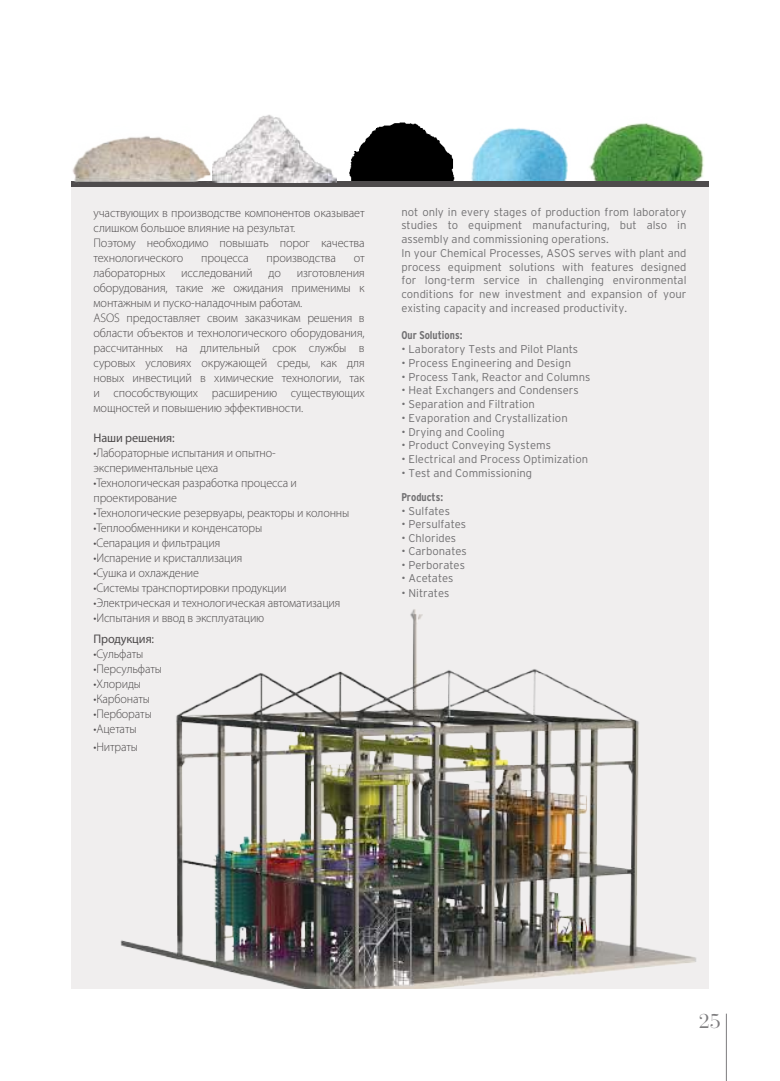
<style>
.page{position:relative;width:780px;height:1081px;background:#fff}
.page>*{position:absolute;margin:0;border:0;box-sizing:border-box;transform-origin:0 0}
.t1{font:20px "Bauer Bodoni Std";color:#7d7c7e}
.t2{font:300 12.5px/15px "Myriad Pro";letter-spacing:-.01em;color:#4e4b4c}
.t3{font:12.5px "Myriad Pro";letter-spacing:-.01em;color:#4e4b4c}
.t4{font:11.25px/13.8px "Interstate Light TR";color:#717072}
.t5{font:11.25px "Interstate Bold Condensed TR";color:#717072}
</style>
<div class="page">
<hr style="left:725px;top:1013px;width:1px;height:68px;background:#7d7c7e">
<img style="left:336px;top:122px;width:123px;height:60px">
<img style="left:459px;top:128px;width:113px;height:54px">
<img style="left:589px;top:123px;width:115px;height:58px">
<div style="left:71px;top:185px;width:637px;height:804px;background:#f0eeee"></div>
<img style="left:120px;top:609px;width:576px;height:380px">
<div style="left:71px;top:182px;width:637px;height:5px;background:#4e4b4c"></div>
<img style="left:212px;top:114px;width:124px;height:69px">
<img style="left:71px;top:136px;width:139px;height:47px">
<p class="t2" style="left:93px;top:205px;width:273px">участвующих в производстве компонентов оказывает слишком большое влияние на результат.<br>Поэтому необходимо повышать порог качества технологического</p>
<p class="t2" style="left:201px;top:250px;width:49px">процесса</p>
<p class="t2" style="left:266px;top:250px;width:71px">производства</p>
<p class="t2" style="left:354px;top:250px;width:13px">от</p>
<p class="t2" style="left:93px;top:265px;width:73px">лабораторных</p>
<p class="t2" style="left:181px;top:265px;width:73px">исследований</p>
<p class="t2" style="left:268px;top:265px;width:14px">до</p>
<p class="t2" style="left:93px;top:265px;width:273px;text-indent:203px">изготовления оборудования, такие же ожидания применимы к монтажным и пуско-наладочным работам.<br>ASOS предоставляет своим заказчикам решения в области объектов и технологического оборудования, рассчитанных на длительный срок службы в суровых условиях окружающей среды, как для новых инвестиций в химические технологии, так и способствующих расширению существующих мощностей и повышению эффективности.</p>
<p class="t3" style="left:93px;top:430px;width:83px">Наши решения:</p>
<p class="t2" style="left:93px;top:445px;width:184px">•Лабораторные испытания и опытно&shy;экспериментальные цеха</p>
<p class="t2" style="left:93px;top:475px;width:205px">•Технологическая разработка процесса и проектирование</p>
<p class="t2" style="left:93px;top:505px;width:257px">•Технологические резервуары, реакторы и колонны</p>
<p class="t2" style="left:93px;top:520px;width:170px">•Теплообменники и конденсаторы</p>
<p class="t2" style="left:93px;top:535px;width:128px">•Сепарация и фильтрация</p>
<p class="t2" style="left:93px;top:550px;width:150px">•Испарение и кристаллизация</p>
<p class="t2" style="left:93px;top:565px;width:107px">•Сушка и охлаждение</p>
<p class="t2" style="left:93px;top:580px;width:194px">•Системы транспортировки продукции</p>
<p class="t2" style="left:93px;top:595px;width:248px">•Электрическая и технологическая автоматизация</p>
<p class="t2" style="left:93px;top:610px;width:172px">•Испытания и ввод в эксплуатацию</p>
<p class="t3" style="left:93px;top:631px;width:62px">Продукция:</p>
<p class="t2" style="left:93px;top:646px;width:51px">•Сульфаты</p>
<p class="t2" style="left:93px;top:661px;width:70px">•Персульфаты</p>
<p class="t2" style="left:93px;top:676px;width:49px">•Хлориды</p>
<p class="t2" style="left:93px;top:691px;width:58px">•Карбонаты</p>
<p class="t2" style="left:93px;top:706px;width:60px">•Пербораты</p>
<p class="t2" style="left:93px;top:721px;width:45px">•Ацетаты</p>
<p class="t2" style="left:93px;top:739px;width:46px">•Нитраты</p>
<p class="t4" style="left:401px;top:205px;width:286px">not only in every stages of production from laboratory studies to equipment manufacturing, but also in assembly and commissioning operations.<br>In your Chemical Processes, ASOS serves with plant and process equipment solutions with features designed for long-term service in challenging environmental conditions for new investment and expansion of your existing capacity and increased productivity.</p>
<p class="t5" style="left:401px;top:329px;width:63px">Our Solutions:</p>
<p class="t4" style="left:401px;top:342px;width:178px">• Laboratory Tests and Pilot Plants</p>
<p class="t4" style="left:401px;top:356px;width:171px">• Process Engineering and Design</p>
<p class="t4" style="left:401px;top:370px;width:191px">• Process Tank, Reactor and Columns</p>
<p class="t4" style="left:401px;top:383px;width:179px">• Heat Exchangers and Condensers</p>
<p class="t4" style="left:401px;top:397px;width:135px">• Separation and Filtration</p>
<p class="t4" style="left:401px;top:411px;width:168px">• Evaporation and Crystallization</p>
<p class="t4" style="left:401px;top:425px;width:105px">• Drying and Cooling</p>
<p class="t4" style="left:401px;top:438px;width:151px">• Product Conveying Systems</p>
<p class="t4" style="left:401px;top:452px;width:188px">• Electrical and Process Optimization</p>
<p class="t4" style="left:401px;top:466px;width:132px">• Test and Commissioning</p>
<p class="t5" style="left:401px;top:491px;width:43px">Products:</p>
<p class="t4" style="left:401px;top:504px;width:50px">• Sulfates</p>
<p class="t4" style="left:401px;top:517px;width:66px">• Persulfates</p>
<p class="t4" style="left:401px;top:531px;width:56px">• Chlorides</p>
<p class="t4" style="left:401px;top:544px;width:67px">• Carbonates</p>
<p class="t4" style="left:401px;top:558px;width:65px">• Perborates</p>
<p class="t4" style="left:401px;top:571px;width:54px">• Acetates</p>
<p class="t4" style="left:401px;top:586px;width:50px">• Nitrates</p>
<h1 class="t1" style="left:698px;top:1009px;width:24px">25</h1>
</div>
